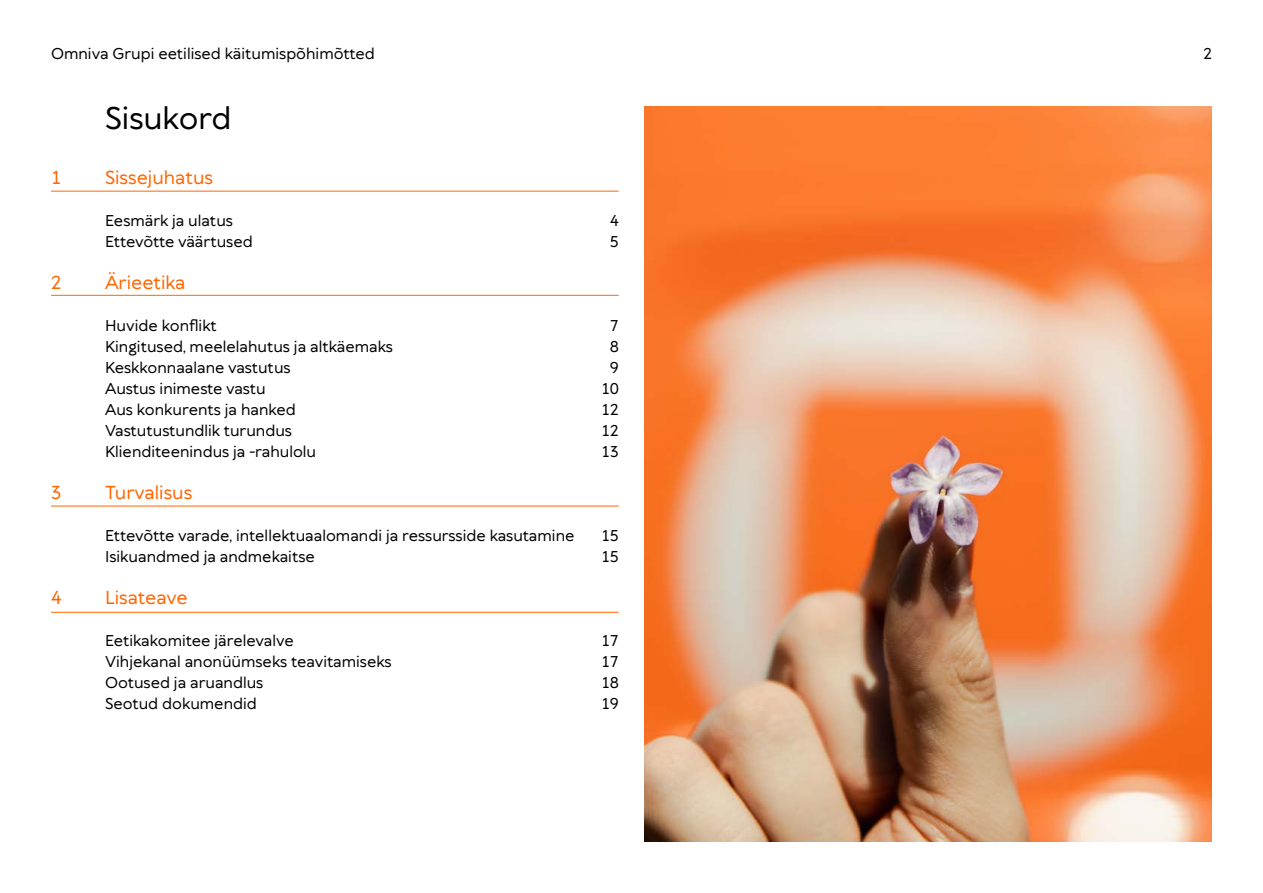
<style>
.page{position:relative;width:1263px;height:893px;background:#fff}
.page>*{position:absolute;margin:0;border:0;box-sizing:border-box;transform-origin:0 0}
.t1{font:500 30px "TT Wellingtons";color:#000}
.t2{font:500 18px "TT Wellingtons";color:#f60}
.t3{font:500 15px "TT Wellingtons";color:#000}
.t4{font:500 15px "TT Wellingtons";letter-spacing:-.02em;color:#000}
</style>
<div class="page">
<hr style="left:51px;top:191px;width:568px;height:1px;background:#f60">
<hr style="left:51px;top:295px;width:568px;height:1px;background:#f60">
<hr style="left:51px;top:506px;width:568px;height:1px;background:#f60">
<hr style="left:51px;top:612px;width:568px;height:1px;background:#f60">
<img style="left:644px;top:106px;width:568px;height:736px">
<p class="t3" style="left:51px;top:44px;width:325px">Omniva Grupi eetilised käitumispõhimõtted</p>
<p class="t3" style="left:1203px;top:44px;width:10px">2</p>
<h1 class="t1" style="left:105px;top:99px;width:128px">Sisukord</h1>
<p class="t2" style="left:51px;top:165px;width:12px">1</p>
<p class="t2" style="left:105px;top:165px;width:110px">Sissejuhatus</p>
<p class="t3" style="left:105px;top:211px;width:129px">Eesmärk ja ulatus</p>
<p class="t3" style="left:610px;top:211px;width:10px">4</p>
<p class="t4" style="left:105px;top:232px;width:149px">Ettevõtte väärtused</p>
<p class="t3" style="left:610px;top:232px;width:10px">5</p>
<p class="t2" style="left:51px;top:270px;width:12px">2</p>
<p class="t2" style="left:105px;top:270px;width:82px">Ärieetika</p>
<p class="t3" style="left:105px;top:316px;width:113px">Huvide konflikt</p>
<p class="t3" style="left:610px;top:316px;width:10px">7</p>
<p class="t3" style="left:105px;top:337px;width:289px">Kingitused, meelelahutus ja altkäemaks</p>
<p class="t3" style="left:610px;top:337px;width:10px">8</p>
<p class="t3" style="left:105px;top:358px;width:187px">Keskkonnaalane vastutus</p>
<p class="t3" style="left:610px;top:358px;width:10px">9</p>
<p class="t3" style="left:105px;top:379px;width:162px">Austus inimeste vastu</p>
<p class="t3" style="left:602px;top:379px;width:19px">10</p>
<p class="t3" style="left:105px;top:400px;width:192px">Aus konkurents ja hanked</p>
<p class="t3" style="left:602px;top:400px;width:19px">12</p>
<p class="t3" style="left:105px;top:421px;width:188px">Vastutustundlik turundus</p>
<p class="t3" style="left:602px;top:421px;width:19px">12</p>
<p class="t3" style="left:105px;top:442px;width:213px">Klienditeenindus ja -rahulolu</p>
<p class="t3" style="left:602px;top:442px;width:19px">13</p>
<p class="t2" style="left:51px;top:480px;width:12px">3</p>
<p class="t2" style="left:105px;top:480px;width:89px">Turvalisus</p>
<p class="t3" style="left:105px;top:526px;width:471px">Ettevõtte varade, intellektuaalomandi ja ressursside kasutamine</p>
<p class="t3" style="left:602px;top:526px;width:19px">15</p>
<p class="t3" style="left:105px;top:547px;width:211px">Isikuandmed ja andmekaitse</p>
<p class="t3" style="left:602px;top:547px;width:19px">15</p>
<p class="t2" style="left:51px;top:585px;width:12px">4</p>
<p class="t2" style="left:105px;top:585px;width:84px">Lisateave</p>
<p class="t3" style="left:105px;top:631px;width:190px">Eetikakomitee järelevalve</p>
<p class="t3" style="left:602px;top:631px;width:19px">17</p>
<p class="t3" style="left:105px;top:652px;width:288px">Vihjekanal anonüümseks teavitamiseks</p>
<p class="t3" style="left:602px;top:652px;width:19px">17</p>
<p class="t3" style="left:105px;top:673px;width:160px">Ootused ja aruandlus</p>
<p class="t3" style="left:602px;top:673px;width:19px">18</p>
<p class="t3" style="left:105px;top:694px;width:153px">Seotud dokumendid</p>
<p class="t3" style="left:602px;top:694px;width:19px">19</p>
</div>
